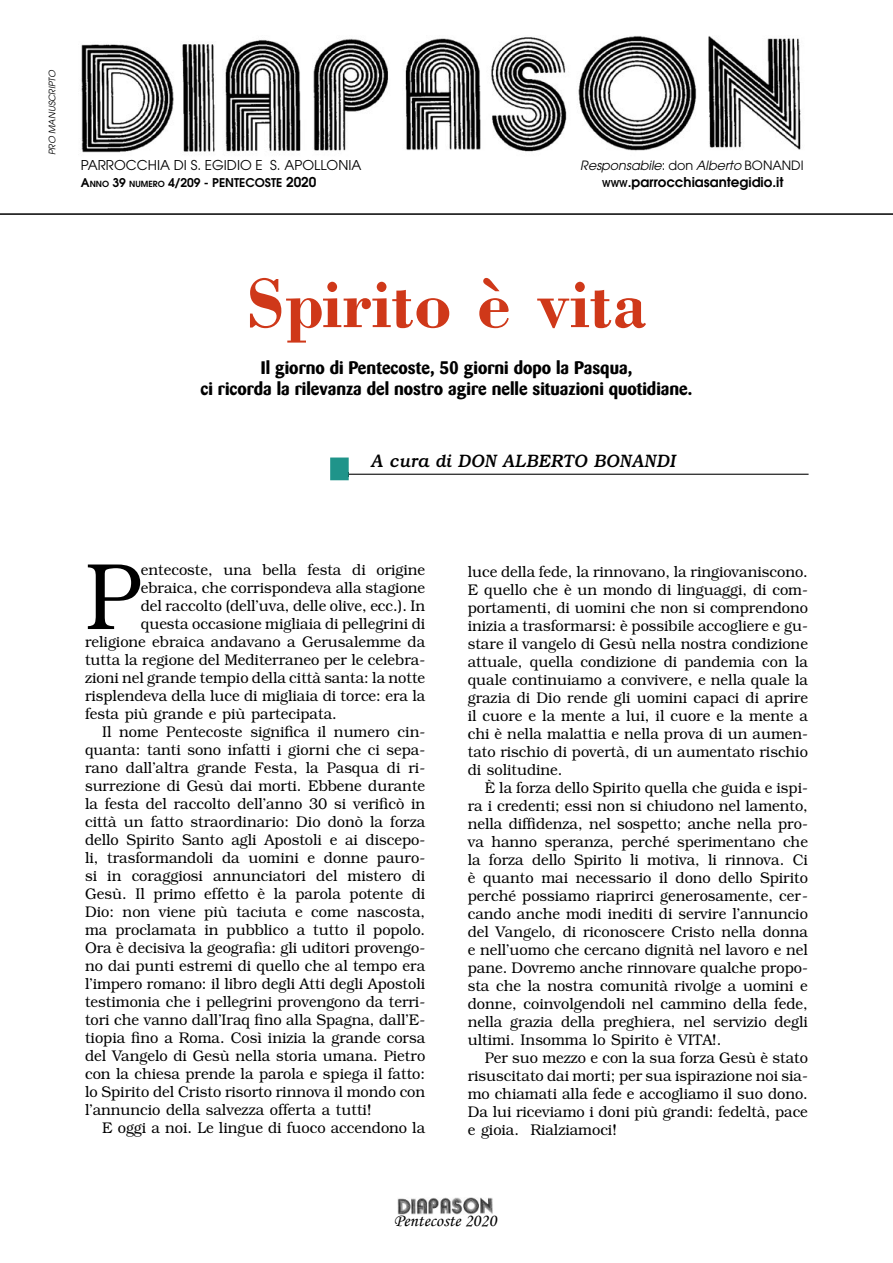
<style>
.page{position:relative;width:893px;height:1263px;background:#fff}
.page>*{position:absolute;margin:0;border:0;box-sizing:border-box;transform-origin:0 0}
.testo{font:300 94.8px "Bookman";color:#000;scale:.95 1}
.titoli{font:700 72px "Bodoni";color:#cf3819;scale:.95 1}
.introduzione_pezzi{font:700 18px/21px "Barmeno";color:#000;text-align:center}
.testo-2{font:italic 500 18px "Bookman";color:#000;scale:.95 1}
.t1{font:18px "Monotype Corsiva";color:#000}
.testo-3{font:300 15.45px/18px "Bookman";color:#000;text-align:justify;scale:.95 1}
.t2{font:13.5px "Avant Garde";color:#000}
.Body_Text{font:600 13.5px "Avant Garde";color:#000}
.t3{font:italic 12.75px "Avant Garde";color:#000}
.Body_Text-2{font:600 12px "Avant Garde";color:#000}
.t4{font:italic 9px "Avant Garde";color:#000}
.s1{font-style:normal}
.s2{font-style:inherit}
.s3{font-size:8.4px}
.s4{font-size:13.5px}
.s5{font-size:9.45px}
</style>
<div class="page">
<img style="left:398px;top:1198px;width:95px;height:16px">
<img style="left:81px;top:36px;width:720px;height:117px">
<hr style="left:0;top:213px;width:893px;height:2px;background:#000">
<hr style="left:347px;top:474px;width:462px;height:1px;background:#000">
<div style="left:330px;top:457px;width:19px;height:23px;background:#1f948a;border:2px solid #1f948a"></div>
<p class="t4" style="left:47px;top:155px;width:87px;rotate:-90deg">PRO MANUSCRIPTO</p>
<p class="t2" style="left:81px;top:157px;width:282px">PARROCCHIA DI S. EGIDIO E S. APOLLONIA</p>
<p class="t3" style="left:580px;top:158px;width:225px">Responsabile<span class="s1">:</span> <span class="s1">don</span> Alberto <span class="s1">BONANDI</span></p>
<p class="Body_Text-2" style="left:81px;top:174px;width:237px"><span class="s2">A</span><span class="s3">NNO</span> <span class="s2">39</span> <span class="s3">NUMERO</span> <span class="s2">4/209</span> - PENTECOSTE <span class="s4">2020</span></p>
<p class="Body_Text" style="left:602px;top:173px;width:183px"><span class="s5">WWW</span><span class="s2">.</span>parrocchiasantegidio.it</p>
<p class="titoli" style="left:247px;top:258px;width:422px">Spirito è vita</p>
<p class="introduzione_pezzi" style="left:201px;top:357px;width:493px">Il giorno di Pentecoste, 50 giorni dopo la Pasqua,<br>ci ricorda la rilevanza del nostro agire nelle situazioni quotidiane.</p>
<p class="testo-2" style="left:371px;top:450px;width:322px">A cura di DON ALBERTO BONANDI</p>
<p class="testo" style="left:85px;top:543px;width:60px">P</p>
<p class="testo-3" style="left:141px;top:561px;width:301px">entecoste, una bella festa di origine</p>
<p class="testo-3" style="left:141px;top:579px;width:301px">ebraica, che corrispondeva alla stagione</p>
<p class="testo-3" style="left:141px;top:597px;width:301px">del raccolto (dell’uva, delle olive, ecc.). In</p>
<p class="testo-3" style="left:141px;top:615px;width:301px">questa occasione migliaia di pellegrini di</p>
<p class="testo-3" style="left:85px;top:633px;width:360px">religione ebraica andavano a Gerusalemme da</p>
<p class="testo-3" style="left:85px;top:651px;width:360px">tutta la regione del Mediterraneo per le celebra-</p>
<p class="testo-3" style="left:85px;top:669px;width:360px">zioni nel grande tempio della città santa: la notte</p>
<p class="testo-3" style="left:85px;top:687px;width:360px">risplendeva della luce di migliaia di torce: era la</p>
<p class="testo-3" style="left:85px;top:705px;width:267px">festa più grande e più partecipata.</p>
<p class="testo-3" style="left:85px;top:723px;width:360px;text-indent:17px">Il nome Pentecoste significa il numero cin&shy;quanta: tanti sono infatti i giorni che ci sepa&shy;rano dall’altra grande Festa, la Pasqua di ri&shy;surrezione di Gesù dai morti. Ebbene durante la festa del raccolto dell’anno 30 si verificò in città un fatto straordinario: Dio donò la forza dello Spirito Santo agli Apostoli e ai discepo&shy;li, trasformandoli da uomini e donne pauro&shy;si in coraggiosi annunciatori del mistero di Gesù. Il primo effetto è la parola potente di Dio: non viene più taciuta e come nascosta, ma proclamata in pubblico a tutto il popolo.<br>Ora è decisiva la geografia: gli uditori provengo&shy;no dai punti estremi di quello che al tempo era l’impero romano: il libro degli Atti degli Apostoli testimonia che i pellegrini provengono da terri&shy;tori che vanno dall’Iraq fino alla Spagna, dall’E&shy;tiopia fino a Roma. Così inizia la grande corsa del Vangelo di Gesù nella storia umana. Pietro con la chiesa prende la parola e spiega il fatto: lo Spirito del Cristo risorto rinnova il mondo con l’annuncio della salvezza offerta a tutti!</p>
<p class="testo-3" style="left:102px;top:1119px;width:342px">E oggi a noi. Le lingue di fuoco accendono la</p>
<p class="testo-3" style="left:468px;top:563px;width:360px">luce della fede, la rinnovano, la ringiovaniscono.<br>E quello che è un mondo di linguaggi, di com&shy;portamenti, di uomini che non si comprendono inizia a trasformarsi: è possibile accogliere e gu&shy;stare il vangelo di Gesù nella nostra condizione attuale, quella condizione di pandemia con la quale continuiamo a convivere, e nella quale la grazia di Dio rende gli uomini capaci di aprire il cuore e la mente a lui, il cuore e la mente a chi è nella malattia e nella prova di un aumen&shy;tato rischio di povertà, di un aumentato rischio di solitudine.</p>
<p class="testo-3" style="left:468px;top:779px;width:360px;text-indent:17px">È la forza dello Spirito quella che guida e ispi&shy;ra i credenti; essi non si chiudono nel lamento, nella diffidenza, nel sospetto; anche nella pro&shy;va hanno speranza, perché sperimentano che la forza dello Spirito li motiva, li rinnova. Ci è quanto mai necessario il dono dello Spirito perché possiamo riaprirci generosamente, cer&shy;cando anche modi inediti di servire l’annuncio del Vangelo, di riconoscere Cristo nella donna e nell’uomo che cercano dignità nel lavoro e nel pane. Dovremo anche rinnovare qualche propo&shy;sta che la nostra comunità rivolge a uomini e donne, coinvolgendoli nel cammino della fede, nella grazia della preghiera, nel servizio degli ultimi. Insomma lo Spirito è VITA!.</p>
<p class="testo-3" style="left:468px;top:1049px;width:360px;text-indent:17px">Per suo mezzo e con la sua forza Gesù è stato risuscitato dai morti; per sua ispirazione noi sia&shy;mo chiamati alla fede e accogliamo il suo dono.<br>Da lui riceviamo i doni più grandi: fedeltà, pace e gioia. Rialziamoci!</p>
<p class="t1" style="left:394px;top:1210px;width:104px">Pentecoste 2020</p>
</div>
